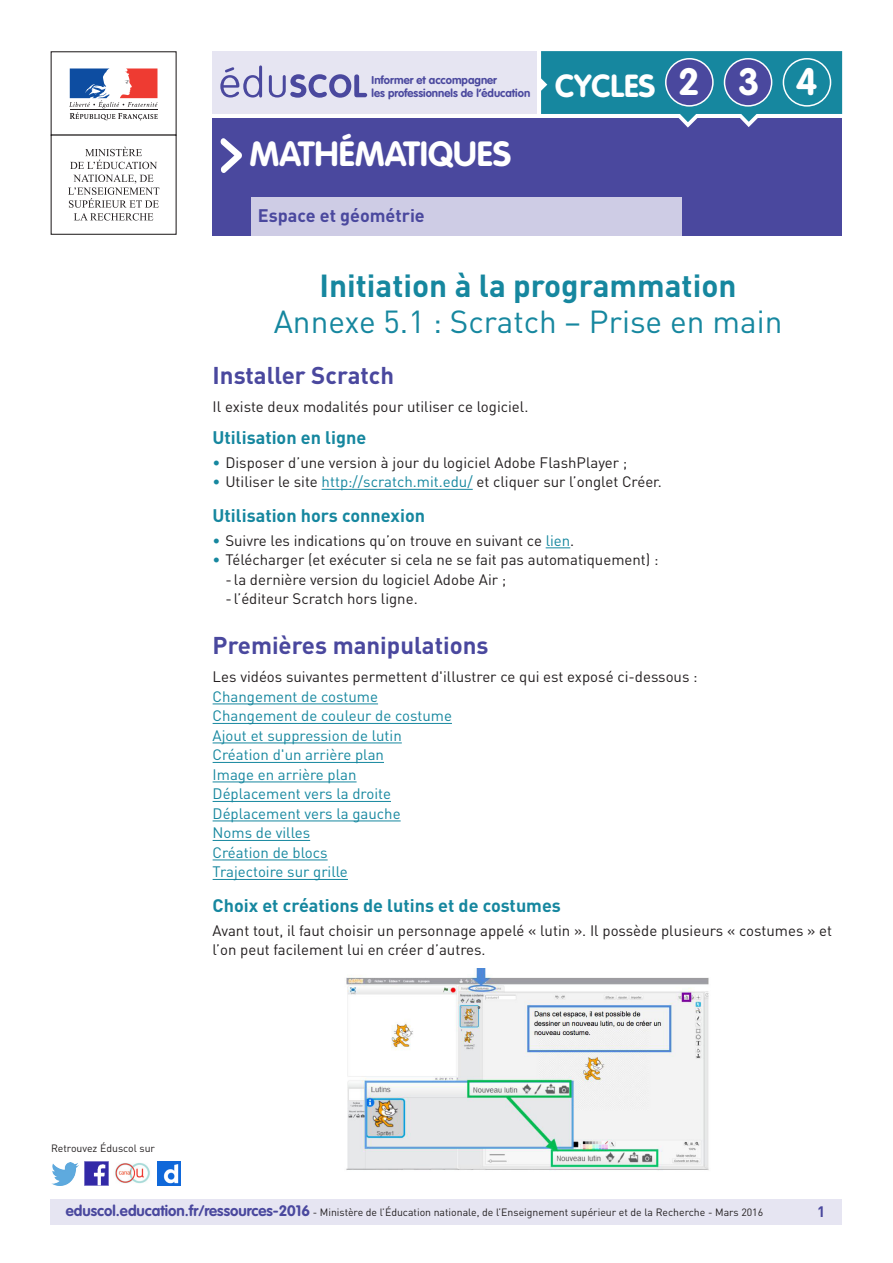
<style>
.page{position:relative;width:893px;height:1263px;background:#fff}
.page>*{position:absolute;margin:0;border:0;box-sizing:border-box;transform-origin:0 0}
.t1{font:700 37.5px "VAG Rounded Std";color:#fff}
._01_Nom_de_la_discip{font:700 34.5px "VAG Rounded Std";color:#fff}
._02_Sous-titre{font:31.5px "DIN Pro";color:#16879f}
._01_Titre_de_la_fich{font:700 31.5px "DIN Pro";color:#16879f}
.t2{font:700 31.5px "VAG Rounded Std";color:#fff}
._03_Titre_de_niveau{font:700 24px "DIN Pro";color:#4a489e}
._04_Titre_de_niveau{font:700 18px "DIN Pro";color:#16879f}
.t3{font:700 18px "DIN Pro";color:#4a489e}
._06_Texte_courant{font:15px/19.5px "DIN Pro";color:#231f20}
._08_Liste_à_puces_ni{font:15px "DIN Pro";color:#231f20}
._06_Texte_courant-2{font:15px "DIN Pro";color:#16879f}
._09_Liste_à_tirets_n{font:15px "DIN Pro";color:#231f20}
.t4{font:700 15px "DIN Pro";color:#4a489e}
.t5{font:700 11.25px/13.5px "VAG Rounded Std";color:#4a489e}
.t6{font:10.5px "DIN Pro";color:#231f20}
.s1{color:#16879f}
.s2{font-family:"VAG Rounded Std";font-weight:700;font-size:15px;color:#4a489e}
</style>
<div class="page">
<div style="left:50px;top:1199px;width:791px;height:26px;background:#e6e5f2"></div>
<div style="left:213px;top:118px;width:629px;height:118px;background:#4a489e"></div>
<div style="left:251px;top:197px;width:431px;height:39px;background:#cecce5"></div>
<svg style="left:220px;top:138px;width:22px;height:35px"></svg>
<div style="left:213px;top:51px;width:324px;height:63px;background:#e6e5f2"></div>
<svg style="left:220px;top:65px;width:147px;height:33px"></svg>
<div style="left:51px;top:51px;width:126px;height:85px;border:1px solid #231f20"></div>
<svg style="left:69px;top:68px;width:89px;height:52px"></svg>
<hr style="left:70px;top:109px;width:87px;height:1px;background:#231f20">
<svg style="left:70px;top:147px;width:87px;height:22px"></svg>
<svg style="left:68px;top:175px;width:91px;height:46px"></svg>
<svg style="left:541px;top:51px;width:301px;height:77px"></svg>
<div style="left:666px;top:59px;width:47px;height:47px;background:#4a489e;border-radius:50%"></div>
<div style="left:665px;top:58px;width:49px;height:49px;border:2px solid #fff;border-radius:50%"></div>
<div style="left:724px;top:59px;width:48px;height:47px;background:#4a489e;border-radius:50%"></div>
<div style="left:724px;top:58px;width:48px;height:49px;border:2px solid #fff;border-radius:50%"></div>
<div style="left:783px;top:59px;width:47px;height:47px;background:#16879f;border-radius:50%"></div>
<div style="left:783px;top:58px;width:48px;height:49px;border:2px solid #fff;border-radius:50%"></div>
<img style="left:85px;top:1162px;width:23px;height:23px">
<img style="left:51px;top:1163px;width:28px;height:22px">
<img style="left:158px;top:1162px;width:22px;height:23px">
<img style="left:115px;top:1163px;width:35px;height:21px">
<hr style="left:322px;top:489px;width:151px;height:1px;background:#16879f">
<svg style="left:546px;top:547px;width:24px;height:1px"></svg>
<hr style="left:213px;top:703px;width:165px;height:1px;background:#16879f">
<hr style="left:213px;top:723px;width:239px;height:1px;background:#16879f">
<hr style="left:213px;top:742px;width:189px;height:1px;background:#16879f">
<hr style="left:213px;top:762px;width:171px;height:1px;background:#16879f">
<hr style="left:213px;top:781px;width:144px;height:1px;background:#16879f">
<hr style="left:213px;top:801px;width:178px;height:1px;background:#16879f">
<hr style="left:213px;top:820px;width:188px;height:1px;background:#16879f">
<hr style="left:213px;top:840px;width:97px;height:1px;background:#16879f">
<hr style="left:213px;top:859px;width:115px;height:1px;background:#16879f">
<hr style="left:213px;top:879px;width:135px;height:1px;background:#16879f">
<img style="left:346px;top:968px;width:363px;height:203px">
<p class="t5" style="left:372px;top:74px;width:160px">Informer et accompagner<br>les professionnels de l’éducation</p>
<p class="t2" style="left:555px;top:67px;width:102px">CYCLES</p>
<p class="t1" style="left:678px;top:60px;width:23px">2</p>
<p class="t1" style="left:738px;top:60px;width:23px">3</p>
<p class="t1" style="left:796px;top:60px;width:23px">4</p>
<p class="_01_Nom_de_la_discip" style="left:249px;top:133px;width:263px">MATHÉMATIQUES</p>
<p class="t3" style="left:258px;top:204px;width:168px">Espace et géométrie</p>
<p class="_01_Titre_de_la_fich" style="left:320px;top:265px;width:418px">Initiation à la programmation</p>
<p class="_02_Sous-titre" style="left:274px;top:302px;width:510px">Annexe 5.1 : Scratch – Prise en main</p>
<p class="_03_Titre_de_niveau" style="left:213px;top:359px;width:183px">Installer Scratch</p>
<p class="_06_Texte_courant" style="left:213px;top:397px;width:317px">Il existe deux modalités pour utiliser ce logiciel.</p>
<p class="_04_Titre_de_niveau" style="left:213px;top:426px;width:155px">Utilisation en ligne</p>
<p class="_08_Liste_à_puces_ni" style="left:213px;top:453px;width:416px"><span class="s1">•</span> Disposer d’une version à jour du logiciel Adobe FlashPlayer ;</p>
<p class="_08_Liste_à_puces_ni" style="left:213px;top:472px;width:451px"><span class="s1">•</span> Utiliser le site <span class="s1">http://scratch.mit.edu/</span> et cliquer sur l’onglet Créer.</p>
<p class="_04_Titre_de_niveau" style="left:213px;top:504px;width:214px">Utilisation hors connexion</p>
<p class="_08_Liste_à_puces_ni" style="left:213px;top:531px;width:363px"><span class="s1">•</span> Suivre les indications qu’on trouve en suivant ce <span class="s1">lien</span>.</p>
<p class="_08_Liste_à_puces_ni" style="left:213px;top:550px;width:447px"><span class="s1">•</span> Télécharger (et exécuter si cela ne se fait pas automatiquement) :</p>
<p class="_09_Liste_à_tirets_n" style="left:225px;top:570px;width:282px">- la dernière version du logiciel Adobe Air ;</p>
<p class="_09_Liste_à_tirets_n" style="left:225px;top:589px;width:194px">- l’éditeur Scratch hors ligne.</p>
<p class="_03_Titre_de_niveau" style="left:213px;top:630px;width:277px">Premières manipulations</p>
<p class="_06_Texte_courant" style="left:213px;top:667px;width:487px">Les vidéos suivantes permettent d'illustrer ce qui est exposé ci-dessous :</p>
<p class="_06_Texte_courant-2" style="left:213px;top:687px;width:167px">Changement de costume</p>
<p class="_06_Texte_courant-2" style="left:213px;top:706px;width:241px">Changement de couleur de costume</p>
<p class="_06_Texte_courant-2" style="left:213px;top:726px;width:191px">Ajout et suppression de lutin</p>
<p class="_06_Texte_courant-2" style="left:213px;top:745px;width:173px">Création d'un arrière plan</p>
<p class="_06_Texte_courant-2" style="left:213px;top:765px;width:145px">Image en arrière plan</p>
<p class="_06_Texte_courant-2" style="left:213px;top:784px;width:180px">Déplacement vers la droite</p>
<p class="_06_Texte_courant-2" style="left:213px;top:804px;width:190px">Déplacement vers la gauche</p>
<p class="_06_Texte_courant-2" style="left:213px;top:823px;width:99px">Noms de villes</p>
<p class="_06_Texte_courant-2" style="left:213px;top:843px;width:117px">Création de blocs</p>
<p class="_06_Texte_courant-2" style="left:213px;top:862px;width:137px">Trajectoire sur grille</p>
<p class="_04_Titre_de_niveau" style="left:213px;top:894px;width:350px">Choix et créations de lutins et de costumes</p>
<p class="_06_Texte_courant" style="left:213px;top:920px;width:621px">Avant tout, il faut choisir un personnage appelé « lutin ». Il possède plusieurs « costumes » et l’on peut facilement lui en créer d’autres.</p>
<p class="t6" style="left:51px;top:1141px;width:106px">Retrouvez Éduscol sur</p>
<p class="t6" style="left:66px;top:1205px;width:699px"><span class="s2">eduscol.education.fr/ressources-2016</span> - Ministère de l’Éducation nationale, de l’Enseignement supérieur et de la Recherche - Mars 2016</p>
<p class="t4" style="left:817px;top:1201px;width:10px">1</p>
</div>
